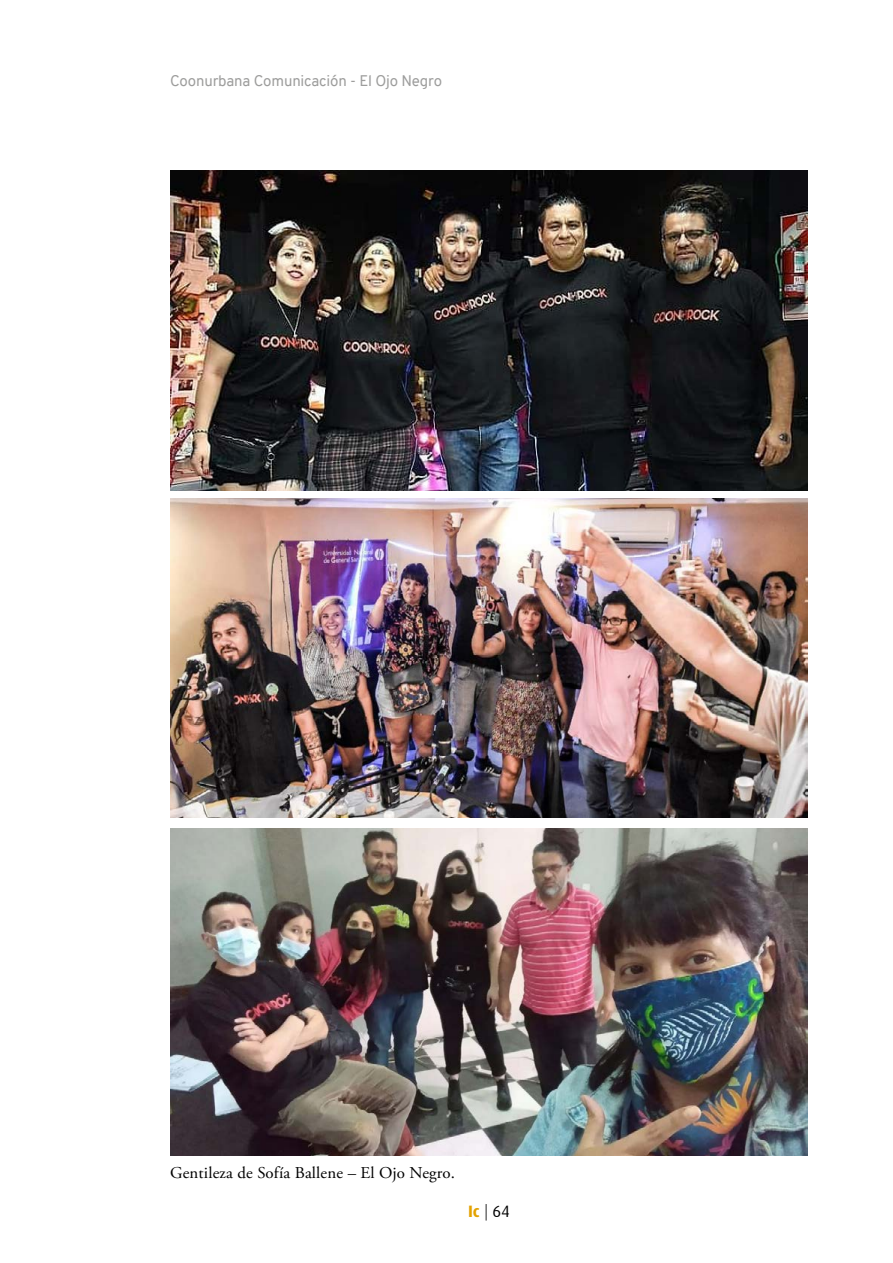
<style>
.page{position:relative;width:893px;height:1263px;background:#fff}
.page>*{position:absolute;margin:0;border:0;box-sizing:border-box;transform-origin:0 0}
.t1{font:16.5px "Adobe Garamond Pro";color:#000}
.t2{font:700 16.5px "Dax";color:#e3a200}
.t3{font:15px "Overpass";letter-spacing:-.01em;color:#9d9d9c}
.s1{font-weight:300;color:#000}
.s2{font-weight:400;color:#000}
</style>
<div class="page">
<img style="left:170px;top:170px;width:638px;height:321px">
<img style="left:170px;top:498px;width:638px;height:319px">
<img style="left:170px;top:828px;width:638px;height:328px">
<p class="t3" style="left:170px;top:71px;width:274px">Coonurbana Comunicación - El Ojo Negro</p>
<p class="t1" style="left:170px;top:1163px;width:286px">Gentileza de Sofía Ballene – El Ojo Negro.</p>
<p class="t2" style="left:468px;top:1202px;width:43px">Ic <span class="s1">|</span> <span class="s2">64</span></p>
</div>
